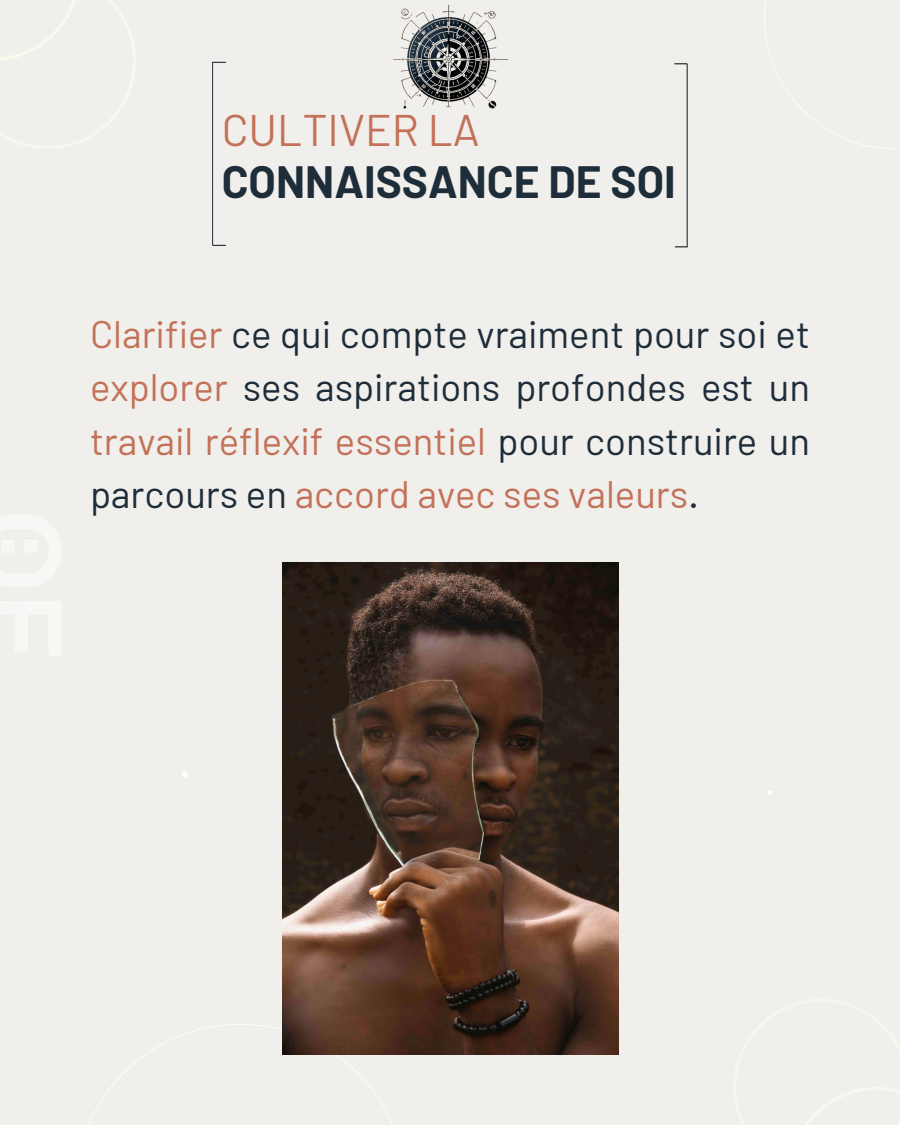
<style>
.page{position:relative;width:900px;height:1125px;background:#f1efec}
.page>*{position:absolute;margin:0;border:0;box-sizing:border-box;transform-origin:0 0}
.t1{font:700 44.2px "Barlow";color:#1e2d3a}
.t2{font:44.2px "Barlow";color:#c37259}
.t3{font:38.3px/53.2px "Barlow";color:#1e2d3a;text-align:justify}
.s1{color:#c37259}
</style>
<div class="page">
<svg style="left:88px;top:1024px;width:318px;height:101px"></svg>
<svg style="left:182px;top:771px;width:6px;height:7px"></svg>
<svg style="left:767px;top:790px;width:5px;height:5px"></svg>
<svg style="left:764px;top:0;width:125px;height:149px"></svg>
<img style="left:393px;top:5px;width:114px;height:104px">
<svg style="left:213px;top:62px;width:13px;height:1px"></svg>
<svg style="left:213px;top:245px;width:13px;height:1px"></svg>
<hr style="left:212px;top:62px;width:1px;height:183px;background:#1e2d3a">
<svg style="left:674px;top:63px;width:13px;height:1px"></svg>
<svg style="left:675px;top:246px;width:12px;height:1px"></svg>
<hr style="left:687px;top:64px;width:1px;height:183px;background:#0d171f">
<img style="left:282px;top:562px;width:336px;height:492px">
<h2 class="t2" style="left:222px;top:101px;width:260px">CULTIVER LA</h2>
<h1 class="t1" style="left:222px;top:154px;width:456px">CONNAISSANCE DE SOI</h1>
<p class="t3" style="left:90px;top:306px;width:722px"><span class="s1">Clarifier</span> ce qui compte vraiment pour soi et <span class="s1">explorer</span> ses aspirations profondes est un <span class="s1">travail réflexif essentiel</span> pour construire un parcours en <span class="s1">accord avec ses valeurs</span>.</p>
</div>
